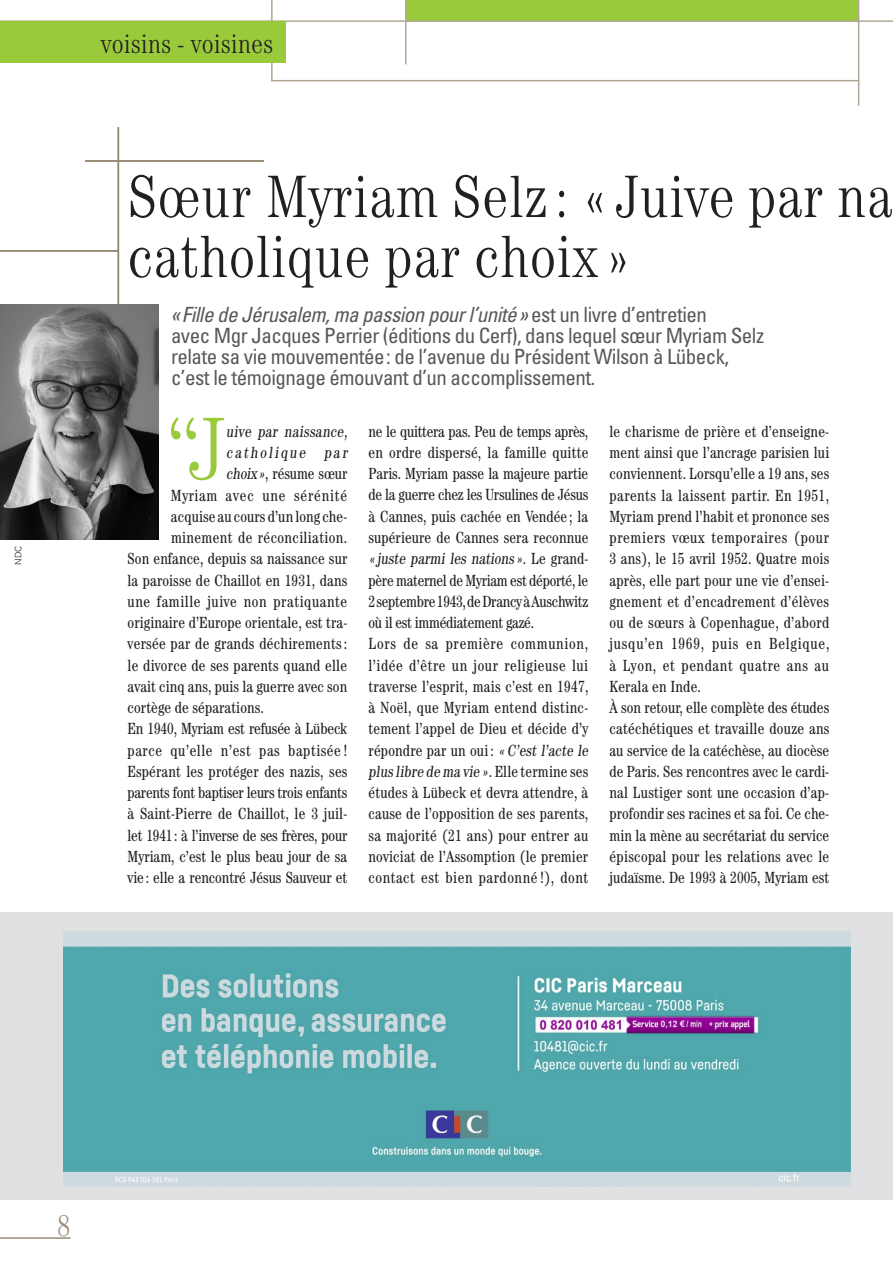
<style>
.page{position:relative;width:893px;height:1263px;background:#fff}
.page>*{position:absolute;margin:0;border:0;box-sizing:border-box;transform-origin:0 0}
.t1{font:300 89.25px "Century";color:#99ca3b;scale:.93 1}
.t2{font:300 condensed 60px/60px "Century";color:#231f20}
.t3{font:300 condensed 30px "Century";color:#998b7d}
.t4{font:300 condensed 27px "Century";color:#231f20}
.t5{font:condensed 21px/21px "Univers";letter-spacing:-.025em;color:#57585a}
.t6{font:condensed 16.2px/21.3px "Century";letter-spacing:.015em;color:#231f20;scale:.93 1}
.t7{font:condensed 16.2px "Century";letter-spacing:.04em;color:#231f20;scale:.93 1}
.t8{font:condensed 16.2px "Century";letter-spacing:-.005em;color:#231f20;scale:.93 1}
.t9{font:condensed 16.2px "Century";letter-spacing:-.015em;color:#231f20;scale:.93 1}
.t10{font:condensed 16.2px "Century";letter-spacing:-.01em;color:#231f20;scale:.93 1}
.t11{font:condensed 16.2px "Century";letter-spacing:.06em;color:#231f20;scale:.93 1}
.t12{font:300 9px "Univers";color:#231f20}
.s1{font-style:italic}
</style>
<div class="page">
<hr style="left:0;top:1237px;width:70px;height:2px;background:#998b7d">
<div style="left:406px;top:0;width:453px;height:21px;background:#99ca3b"></div>
<hr style="left:858px;top:0;width:1px;height:106px;background:#b2a794">
<hr style="left:405px;top:0;width:1px;height:64px;background:#b2a794">
<hr style="left:0;top:20px;width:893px;height:2px;background:#b2a794">
<hr style="left:271px;top:80px;width:588px;height:1px;background:#b2a794">
<hr style="left:271px;top:0;width:2px;height:81px;background:#b2a794">
<div style="left:0;top:22px;width:286px;height:41px;background:#99ca3b"></div>
<hr style="left:0;top:250px;width:118px;height:2px;background:#938671">
<hr style="left:118px;top:127px;width:1px;height:302px;background:#938671">
<hr style="left:85px;top:160px;width:179px;height:2px;background:#938671">
<img style="left:0;top:304px;width:158px;height:235px">
<div style="left:0;top:912px;width:893px;height:287px;background:#e0e0e2"></div>
<img style="left:64px;top:931px;width:786px;height:255px">
<p class="t12" style="left:13px;top:564px;width:20px;rotate:-90deg">NDC</p>
<h3 class="t4" style="left:101px;top:28px;width:174px">voisins - voisines</h3>
<h2 class="t2" style="left:128px;top:166px;width:767px">Sœur Myriam Selz: « Juive par na catholique par choix »</h2>
<p class="t5" style="left:171px;top:304px;width:595px"><span class="s1">«Fille de Jérusalem, ma passion pour l’unité»</span> est un livre d’entretien<br>avec Mgr Jacques Perrier (éditions du Cerf), dans lequel sœur Myriam Selz relate sa vie mouvementée: de l’avenue du Président Wilson à Lübeck, c’est le témoignage émouvant d’un accomplissement.</p>
<h1 class="t1" style="left:168px;top:397px;width:64px">“J</h1>
<p class="t6" style="left:226px;top:420px;width:134px">uive par naissance,</p>
<p class="t6" style="left:226px;top:442px;width:134px">catholique par</p>
<p class="t8" style="left:226px;top:464px;width:132px">choix», résume sœur</p>
<p class="t11" style="left:171px;top:485px;width:191px">Myriam avec une sérénité</p>
<p class="t6" style="left:171px;top:505px;width:191px">acquise au cours d’un long che-</p>
<p class="t6" style="left:171px;top:527px;width:191px">minement de réconciliation.</p>
<p class="t6" style="left:128px;top:548px;width:238px">Son enfance, depuis sa naissance sur</p>
<p class="t6" style="left:128px;top:569px;width:238px">la paroisse de Chaillot en 1931, dans</p>
<p class="t7" style="left:128px;top:592px;width:238px">une famille juive non pratiquante</p>
<p class="t6" style="left:128px;top:612px;width:238px">originaire d’Europe orientale, est tra-</p>
<p class="t6" style="left:128px;top:633px;width:238px">versée par de grands déchirements:</p>
<p class="t6" style="left:128px;top:654px;width:238px">le divorce de ses parents quand elle</p>
<p class="t6" style="left:128px;top:675px;width:238px">avait cinq ans, puis la guerre avec son</p>
<p class="t6" style="left:128px;top:697px;width:148px">cortège de séparations.</p>
<p class="t8" style="left:128px;top:719px;width:238px">En 1940, Myriam est refusée à Lübeck</p>
<p class="t7" style="left:128px;top:740px;width:238px">parce qu’elle n’est pas baptisée !</p>
<p class="t6" style="left:128px;top:760px;width:238px">Espérant les protéger des nazis, ses</p>
<p class="t9" style="left:128px;top:783px;width:238px">parents font baptiser leurs trois enfants</p>
<p class="t6" style="left:128px;top:803px;width:238px">à Saint-Pierre de Chaillot, le 3 juil-</p>
<p class="t10" style="left:128px;top:826px;width:238px">let 1941: à l’inverse de ses frères, pour</p>
<p class="t6" style="left:128px;top:846px;width:238px">Myriam, c’est le plus beau jour de sa</p>
<p class="t6" style="left:128px;top:867px;width:238px">vie : elle a rencontré Jésus Sauveur et</p>
<p class="t6" style="left:368px;top:420px;width:241px">ne le quittera pas. Peu de temps après, en ordre dispersé, la famille quitte Paris. Myriam passe la majeure partie de la guerre chez les Ursulines de Jésus à Cannes, puis cachée en Vendée ; la supérieure de Cannes sera reconnue « juste parmi les nations ». L e g r a n d - père maternel de Myriam est déporté, le 2septembre1943, de Drancy à Auschwitz où il est immédiatement gazé.<br>Lors de sa première communion, l’idée d’être un jour religieuse lui traverse l’esprit, mais c’est en 1947, à Noël, que Myriam entend distinc&shy;tement l’appel de Dieu et décide d’y répondre par un oui : «C’est l’acte le plus libre de ma vie». Elle termine ses études à Lübeck et devra attendre, à cause de l’opposition de ses parents, sa majorité (21 ans) pour entrer au noviciat de l’Assomption (le premier contact est bien pardonné !), dont</p>
<p class="t6" style="left:609px;top:420px;width:238px">le charisme de prière et d’enseigne&shy;ment ainsi que l’ancrage parisien lui conviennent. Lorsqu’elle a 19 ans, ses parents la laissent partir. En 1951, Myriam prend l’habit et prononce ses premiers vœux temporaires (pour 3 ans), le 15 avril 1952. Quatre mois après, elle part pour une vie d’ensei&shy;gnement et d’encadrement d’élèves ou de sœurs à Copenhague, d’abord jusqu’en 1969, puis en Belgique, à Lyon, et pendant quatre ans au Kerala en Inde.<br>À son retour, elle complète des études catéchétiques et travaille douze ans au service de la catéchèse, au diocèse de Paris. Ses rencontres avec le cardi&shy;nal Lustiger sont une occasion d’ap&shy;profondir ses racines et sa foi. Ce che&shy;min la mène au secrétariat du service épiscopal pour les relations avec le judaïsme. De 1993 à 2005, Myriam est</p>
<h3 class="t3" style="left:57px;top:1208px;width:15px">8</h3>
</div>
